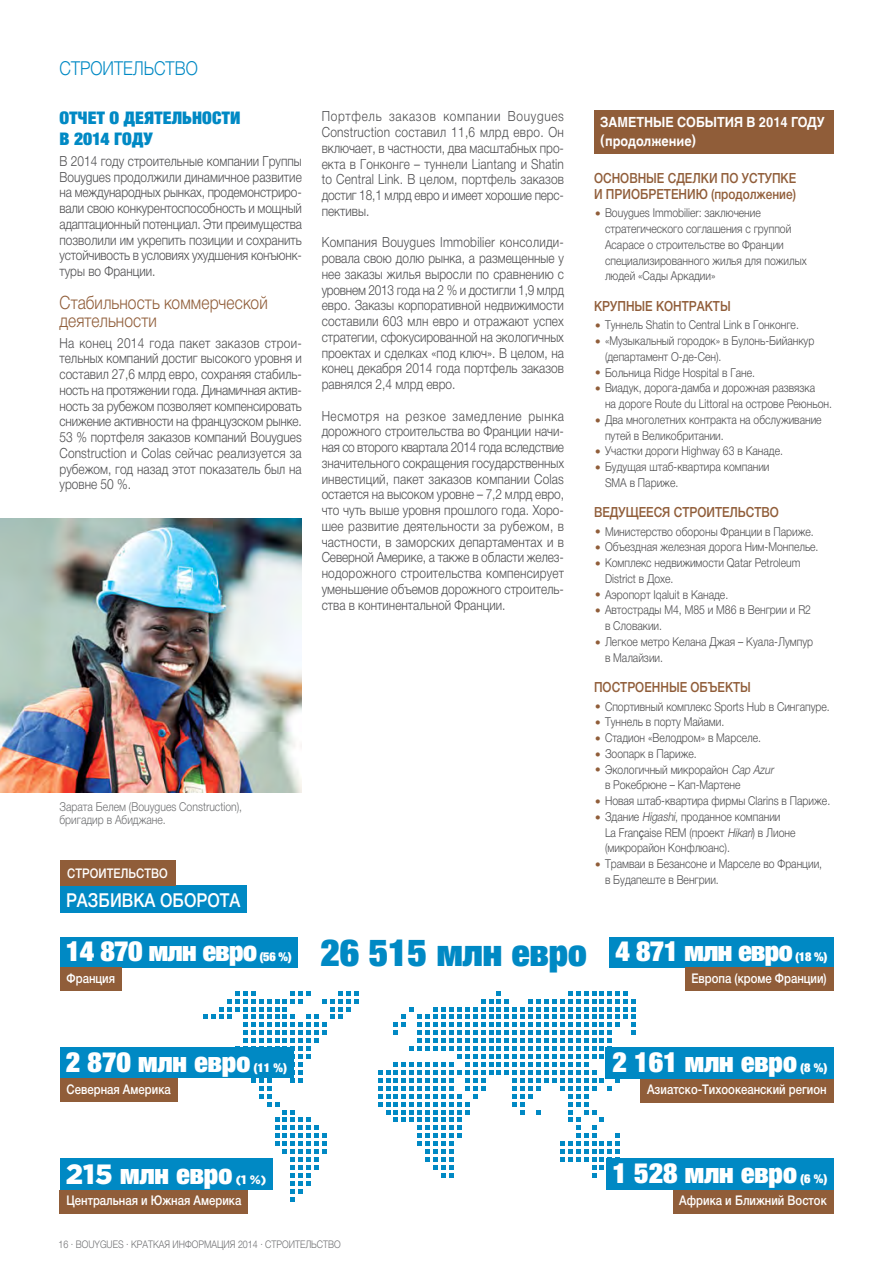
<style>
.page{position:relative;width:893px;height:1280px;background:#fff}
.page>*{position:absolute;margin:0;border:0;box-sizing:border-box;transform-origin:0 0}
.t1{font:900 condensed 37.27px "Helvetica Neue LTCYR";color:#0089c4}
.t2{font:900 condensed 27.82px "Helvetica Neue LTCYR";color:#fff}
.t3{font:900 condensed 27.82px "Helvetica Neue LTCYR";letter-spacing:-.02em;color:#fff}
.t4{font:500 19.25px "Helvetica Neue LTCYR";color:#fff;scale:.85 1}
.t5{font:300 19.25px "Helvetica Neue LTCYR";color:#0089c4;scale:.85 1}
.t6{font:300 18.38px/17.5px "Helvetica Neue LTCYR";letter-spacing:.005em;color:#905d39;scale:.85 1}
.t7{font:900 condensed 17.5px/21px "Helvetica Neue LTCYR";letter-spacing:.01em;color:#0089c4}
.t8{font:300 14px/15.8px "Helvetica Neue LTCYR";color:#4c4c4e;text-align:justify;scale:.85 1}
.t9{font:500 14px/15.8px "Helvetica Neue LTCYR";color:#905d39;scale:.85 1}
.t10{font:700 14px/19.1px "Helvetica World";color:#fff;scale:.9 1}
.t11{font:500 13.3px "Helvetica Neue LTCYR";color:#fff;scale:.85 1}
.t12{font:300 12.25px/15.8px "Helvetica Neue LTCYR";color:#4c4c4e;scale:.85 1}
.t13{font:300 12.25px/13.1px "Helvetica Neue LTCYR";color:#6d6e70;scale:.85 1}
.t14{font:900 condensed 12.25px "Helvetica Neue LTCYR";color:#fff}
.t15{font:900 12.25px "Gotham";color:#fff}
.t16{font:300 10.5px "Helvetica Neue LTCYR";color:#6d6e70;scale:.85 1}
.s1{font-family:"Gotham";font-weight:400;font-size:15.75px;color:#905d39}
.s2{font-style:italic}
.s3{font-family:"Helvetica World";font-weight:400}
.s4{font-family:"Gotham";font-stretch:normal}
</style>
<div class="page">
<div style="left:60px;top:886px;width:187px;height:27px;background:#0089c4"></div>
<svg style="left:378px;top:991px;width:258px;height:187px"></svg>
<svg style="left:203px;top:991px;width:156px;height:210px"></svg>
<div style="left:60px;top:1047px;width:233px;height:31px;background:#0089c4"></div>
<div style="left:60px;top:1078px;width:117px;height:24px;background:#905d39"></div>
<div style="left:609px;top:936px;width:224px;height:31px;background:#0089c4"></div>
<div style="left:685px;top:967px;width:148px;height:24px;background:#905d39"></div>
<div style="left:60px;top:1158px;width:212px;height:31px;background:#0089c4"></div>
<div style="left:60px;top:1189px;width:188px;height:24px;background:#905d39"></div>
<div style="left:605px;top:1047px;width:228px;height:32px;background:#0089c4"></div>
<div style="left:640px;top:1079px;width:193px;height:24px;background:#905d39"></div>
<div style="left:60px;top:936px;width:238px;height:31px;background:#0089c4"></div>
<div style="left:60px;top:967px;width:62px;height:24px;background:#905d39"></div>
<div style="left:606px;top:1158px;width:227px;height:31px;background:#0089c4"></div>
<div style="left:673px;top:1189px;width:160px;height:24px;background:#905d39"></div>
<div style="left:60px;top:860px;width:115px;height:26px;background:#905d39"></div>
<div style="left:594px;top:110px;width:239px;height:44px;background:#905d39"></div>
<img style="left:0;top:519px;width:302px;height:273px">
<h3 class="t5" style="left:60px;top:61px;width:164px">СТРОИТЕЛЬСТВО</h3>
<p class="t7" style="left:60px;top:109px;width:182px">ОТЧЕТ О ДЕЯТЕЛЬНОСТИ<br>В 2014 ГОДУ</p>
<p class="t8" style="left:60px;top:154px;width:287px">В 2014 году строительные компании Группы Bouygues продолжили динамичное развитие на международных рынках, продемонстриро&shy;вали свою конкурентоспособность и мощный адаптационный потенциал. Эти преимущества позволили им укрепить позиции и сохранить устойчивость в условиях ухудшения конъюнк&shy;туры во Франции.</p>
<h3 class="t6" style="left:60px;top:296px;width:246px">Стабильность коммерческой деятельности</h3>
<p class="t8" style="left:60px;top:336px;width:287px">На конец 2014 года пакет заказов строи&shy;тельных компаний достиг высокого уровня и составил 27,6 млрд евро, сохраняя стабиль&shy;ность на протяжении года. Динамичная актив&shy;ность за рубежом позволяет компенсировать снижение активности на французском рынке.<br>53 % портфеля заказов компаний Bouygues Construction и Colas сейчас реализуется за рубежом, год назад этот показатель был на уровне 50 %.</p>
<p class="t13" style="left:60px;top:801px;width:216px">Зарата Белем (Bouygues Construction), бригадир в Абиджане.</p>
<p class="t11" style="left:67px;top:869px;width:120px">СТРОИТЕЛЬСТВО</p>
<h3 class="t4" style="left:66px;top:893px;width:207px">РАЗБИВКА ОБОРОТА</h3>
<h2 class="t3" style="left:66px;top:942px;width:193px">14 870 млн евро</h2>
<p class="t14" style="left:259px;top:953px;width:34px">(56 %)</p>
<p class="t11" style="left:67px;top:973px;width:59px">Франция</p>
<p class="t8" style="left:322px;top:110px;width:287px">Портфель заказов компании Bouygues Construction составил 11,6 млрд евро. Он включает, в частности, два масштабных про&shy;екта в Гонконге – туннели Liantang и Shatin to Central Link. В целом, портфель заказов достиг 18,1 млрд евро и имеет хорошие перс&shy;пективы.</p>
<p class="t8" style="left:322px;top:236px;width:287px">Компания Bouygues Immobilier консолиди&shy;ровала свою долю рынка, а размещенные у нее заказы жилья выросли по сравнению с уровнем 2013 года на 2 % и достигли 1,9 млрд евро. Заказы корпоративной недвижимости составили 603 млн евро и отражают успех стратегии, сфокусированной на экологичных проектах и сделках «под ключ». В целом, на конец декабря 2014 года портфель заказов равнялся 2,4 млрд евро.</p>
<p class="t8" style="left:322px;top:409px;width:287px">Несмотря на резкое замедление рынка дорожного строительства во Франции начи&shy;ная со второго квартала 2014 года вследствие значительного сокращения государственных инвестиций, пакет заказов компании Colas остается на высоком уровне – 7,2 млрд евро, что чуть выше уровня прошлого года. Хоро&shy;шее развитие деятельности за рубежом, в частности, в заморских департаментах и в Северной Америке, а также в области желез&shy;нодорожного строительства компенсирует уменьшение объемов дорожного строитель&shy;ства в континентальной Франции.</p>
<p class="t10" style="left:600px;top:111px;width:251px">ЗАМЕТНЫЕ СОБЫТИЯ В 2014 ГОДУ (продолжение)</p>
<p class="t9" style="left:594px;top:172px;width:239px">ОСНОВНЫЕ СДЕЛКИ ПО УСТУПКЕ<br>И ПРИОБРЕТЕНИЮ (продолжение)</p>
<p class="t12" style="left:605px;top:206px;width:239px;text-indent:-11px"><span class="s1">•</span> Bouygues Immobilier: заключение стратегического соглашения с группой Acapace о строительстве во Франции специализированного жилья для пожилых людей «Сады Аркадии»</p>
<p class="t9" style="left:594px;top:300px;width:162px">КРУПНЫЕ КОНТРАКТЫ</p>
<p class="t12" style="left:594px;top:318px;width:243px"><span class="s1">•</span> Туннель Shatin to Central Link в Гонконге.</p>
<p class="t12" style="left:605px;top:334px;width:248px;text-indent:-11px"><span class="s1">•</span> «Музыкальный городок» в Булонь-Бийанкур (департамент О-де-Сен).</p>
<p class="t12" style="left:594px;top:366px;width:191px"><span class="s1">•</span> Больница Ridge Hospital в Гане.</p>
<p class="t12" style="left:605px;top:381px;width:268px;text-indent:-11px"><span class="s1">•</span> Виадук, дорога-дамба и дорожная развязка<br>на дороге Route du Littoral на острове Реюньон.</p>
<p class="t12" style="left:605px;top:413px;width:256px;text-indent:-11px"><span class="s1">•</span> Два многолетних контракта на обслуживание путей в Великобритании.</p>
<p class="t12" style="left:594px;top:444px;width:224px"><span class="s1">•</span> Участки дороги Highway 63 в Канаде.</p>
<p class="t12" style="left:605px;top:460px;width:195px;text-indent:-11px"><span class="s1">•</span> Будущая штаб-квартира компании<br>SMA в Париже.</p>
<p class="t9" style="left:594px;top:506px;width:219px">ВЕДУЩЕЕСЯ СТРОИТЕЛЬСТВО</p>
<p class="t12" style="left:594px;top:525px;width:260px"><span class="s1">•</span> Министерство обороны Франции в Париже.</p>
<p class="t12" style="left:594px;top:540px;width:266px"><span class="s1">•</span> Объездная железная дорога Ним-Монпелье.</p>
<p class="t12" style="left:605px;top:556px;width:231px;text-indent:-11px"><span class="s1">•</span> Комплекс недвижимости Qatar Petroleum<br>District в Дохе.</p>
<p class="t12" style="left:594px;top:588px;width:159px"><span class="s1">•</span> Аэропорт Iqaluit в Канаде.</p>
<p class="t12" style="left:605px;top:603px;width:244px;text-indent:-11px"><span class="s1">•</span> Автострады M4, M85 и M86 в Венгрии и R2 в Словакии.</p>
<p class="t12" style="left:605px;top:635px;width:246px;text-indent:-11px"><span class="s1">•</span> Легкое метро Келана Джая – Куала-Лумпур в Малайзии.</p>
<p class="t9" style="left:594px;top:681px;width:186px">ПОСТРОЕННЫЕ ОБЪЕКТЫ</p>
<p class="t12" style="left:594px;top:699px;width:279px"><span class="s1">•</span> Спортивный комплекс Sports Hub в Сингапуре.</p>
<p class="t12" style="left:594px;top:715px;width:155px"><span class="s1">•</span> Туннель в порту Майами.</p>
<p class="t12" style="left:594px;top:731px;width:198px"><span class="s1">•</span> Стадион «Велодром» в Марселе.</p>
<p class="t12" style="left:594px;top:747px;width:122px"><span class="s1">•</span> Зоопарк в Париже.</p>
<p class="t12" style="left:605px;top:762px;width:202px;text-indent:-11px"><span class="s1">•</span> Экологичный микрорайон <span class="s2">Cap Azur </span>в Рокебрюне – Кап-Мартене</p>
<p class="t12" style="left:594px;top:794px;width:279px"><span class="s1">•</span> Новая штаб-квартира фирмы Clarins в Париже.</p>
<p class="t12" style="left:605px;top:810px;width:226px;text-indent:-11px"><span class="s1">•</span> Здание <span class="s2">Higashi</span>, проданное компании<br>La Fran<span class="s3">ç</span>aise REM (проект <span class="s2">Hikari</span>) в Лионе (микрорайон Конфлюанс).</p>
<p class="t12" style="left:605px;top:857px;width:257px;text-indent:-11px"><span class="s1">•</span> Трамваи в Безансоне и Марселе во Франции, в Будапеште в Венгрии.</p>
<h1 class="t1" style="left:320px;top:939px;width:268px">26 515 млн евро</h1>
<h2 class="t3" style="left:615px;top:942px;width:179px">4 871 млн евро</h2>
<p class="t14" style="left:795px;top:953px;width:34px">(18 %)</p>
<p class="t11" style="left:691px;top:973px;width:161px">Европа (кроме Франции)</p>
<h2 class="t2" style="left:66px;top:1052px;width:186px">2 870 млн евро</h2>
<p class="t14" style="left:254px;top:1064px;width:35px">(11 %)</p>
<p class="t11" style="left:67px;top:1084px;width:124px">Северная Америка</p>
<h2 class="t2" style="left:66px;top:1164px;width:168px"><span class="s4">215</span> млн евро</h2>
<p class="t15" style="left:236px;top:1174px;width:32px">(1 %)</p>
<p class="t11" style="left:67px;top:1195px;width:207px">Центральная и Южная Америка</p>
<p class="t16" style="left:59px;top:1240px;width:333px">16 . BOUYGUES . КРАТКАЯ ИНФОРМАЦИЯ 2014 . СТРОИТЕЛЬСТВО</p>
<h2 class="t2" style="left:613px;top:1052px;width:186px">2 161 млн евро</h2>
<p class="t14" style="left:800px;top:1064px;width:29px">(8 %)</p>
<p class="t11" style="left:647px;top:1085px;width:213px">Азиатско-Тихоокеанский регион</p>
<h2 class="t2" style="left:613px;top:1163px;width:186px">1 528 млн евро</h2>
<p class="t14" style="left:800px;top:1174px;width:29px">(6 %)</p>
<p class="t11" style="left:679px;top:1195px;width:175px">Африка и Ближний Восток</p>
</div>
